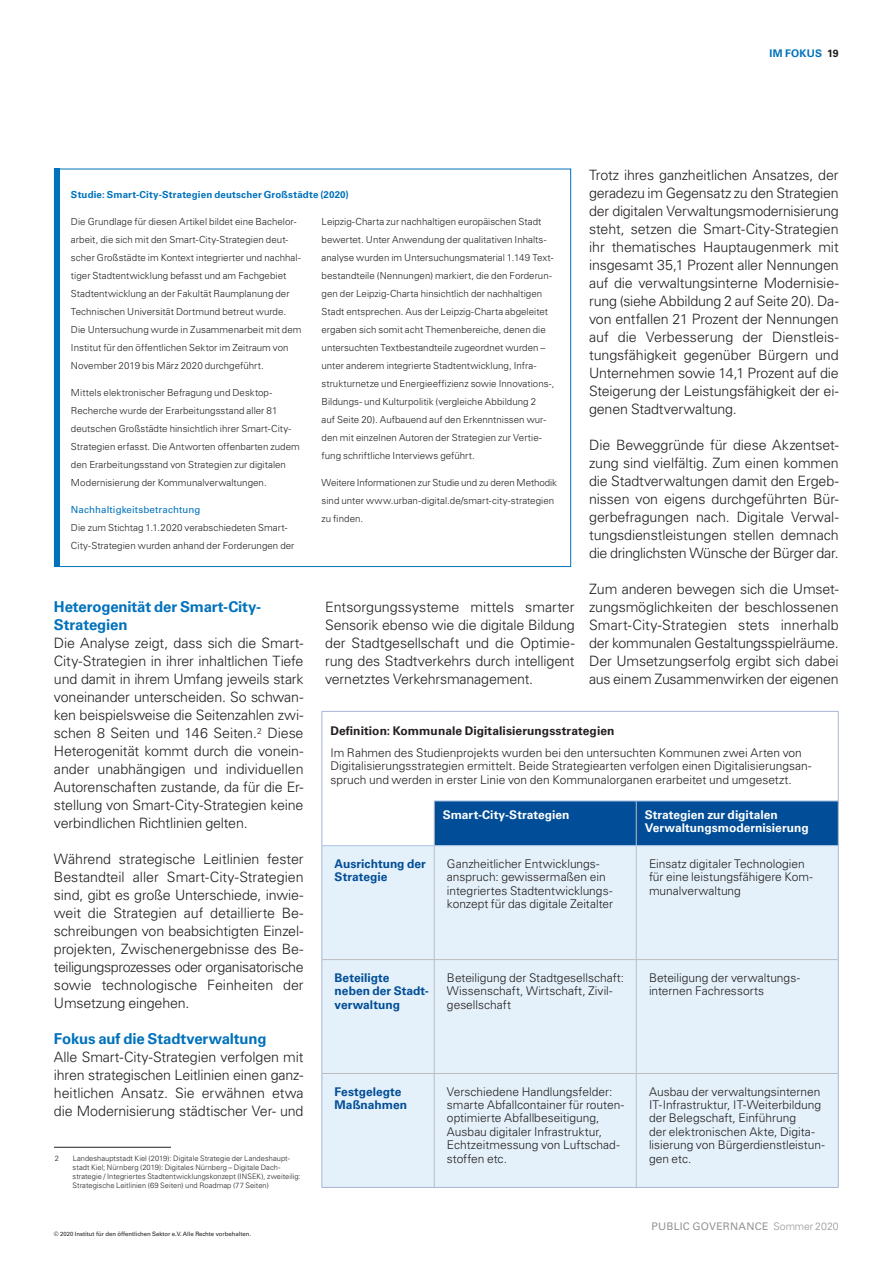
<style>
.page{position:relative;width:893px;height:1263px;background:#fff}
.page>*{position:absolute;margin:0;border:0;box-sizing:border-box;transform-origin:0 0}
.t1{font:700 15px/18px "Univers LT Std";letter-spacing:-.01em;color:#0072bc}
.t2{font:300 14.25px/18px "Univers LT Std";letter-spacing:-.015em;color:#231f20;text-align:justify}
.t3{font:300 12px/13.5px "Univers LT Std";color:#231f20}
.t4{font:700 12px/13.5px "Univers LT Std";color:#014d97}
.t5{font:700 12px/13.5px "Univers LT Std";color:#fff}
.t6{font:700 12px "Univers LT Std";letter-spacing:.005em;color:#231f20}
.t7{font:10.5px "Univers LT Std";letter-spacing:.025em;color:#939598}
.t8{font:700 10.5px "Univers LT Std";letter-spacing:.02em;color:#0072bc}
.t9{font:300 9.75px/18px "Univers LT Std";color:#231f20}
.t10{font:700 9.75px "Univers LT Std";letter-spacing:.015em;color:#0072bc}
.t11{font:9.75px "Univers LT Std";letter-spacing:.015em;color:#0072bc}
.t12{font:300 7.5px/9px "Univers LT Std";letter-spacing:.005em;color:#231f20}
.t13{font:6px "Univers LT Std";color:#231f20}
.s1{color:#231f20}
.s2{font-weight:300}
</style>
<div class="page">
<div style="left:435px;top:802px;width:403px;height:43px;background:#014d97"></div>
<div style="left:322px;top:846px;width:516px;height:341px;background:#e4f1fa"></div>
<hr style="left:434px;top:801px;width:1px;height:44px;background:#bcbdc0">
<hr style="left:636px;top:801px;width:1px;height:44px;background:#bcbdc0">
<hr style="left:434px;top:846px;width:1px;height:113px;background:#bcbdc0">
<hr style="left:636px;top:846px;width:1px;height:113px;background:#bcbdc0">
<hr style="left:322px;top:959px;width:314px;height:1px;background:#bcbdc0">
<hr style="left:434px;top:960px;width:1px;height:113px;background:#bcbdc0">
<hr style="left:636px;top:959px;width:202px;height:1px;background:#bcbdc0">
<hr style="left:636px;top:960px;width:1px;height:113px;background:#bcbdc0">
<hr style="left:322px;top:1073px;width:314px;height:1px;background:#bcbdc0">
<hr style="left:434px;top:1074px;width:1px;height:113px;background:#bcbdc0">
<hr style="left:636px;top:1073px;width:202px;height:1px;background:#bcbdc0">
<hr style="left:636px;top:1074px;width:1px;height:113px;background:#bcbdc0">
<hr style="left:434px;top:801px;width:404px;height:1px;background:#aec5e5">
<hr style="left:322px;top:845px;width:516px;height:1px;background:#aec5e5">
<hr style="left:321px;top:711px;width:113px;height:1px;background:#a8b4d7">
<hr style="left:321px;top:712px;width:1px;height:89px;background:#a8b4d7">
<hr style="left:434px;top:711px;width:404px;height:1px;background:#a8b4d7">
<hr style="left:838px;top:712px;width:1px;height:89px;background:#a8b4d7">
<hr style="left:321px;top:801px;width:1px;height:45px;background:#a8b4d7">
<hr style="left:838px;top:801px;width:1px;height:45px;background:#a8b4d7">
<hr style="left:321px;top:846px;width:1px;height:114px;background:#a8b4d7">
<hr style="left:838px;top:846px;width:1px;height:114px;background:#a8b4d7">
<hr style="left:321px;top:960px;width:1px;height:114px;background:#a8b4d7">
<hr style="left:838px;top:960px;width:1px;height:114px;background:#a8b4d7">
<hr style="left:321px;top:1074px;width:1px;height:113px;background:#a8b4d7">
<hr style="left:838px;top:1074px;width:1px;height:113px;background:#a8b4d7">
<hr style="left:321px;top:1187px;width:517px;height:1px;background:#a8b4d7">
<div style="left:54px;top:169px;width:5px;height:398px;background:#0072bc"></div>
<hr style="left:54px;top:1147px;width:117px;height:1px;background:#231f20">
<p class="t8" style="left:769px;top:49px;width:71px">IM FOKUS <span class="s1">19</span></p>
<p class="t2" style="left:589px;top:167px;width:251px">Trotz ihres ganzheitlichen Ansatzes, der geradezu im Gegensatz zu den Strategien der digitalen Verwaltungsmodernisierung steht, setzen die Smart-City-Strategien ihr thematisches Hauptaugenmerk mit insgesamt 35,1 Prozent aller Nennungen auf die verwaltungsinterne Modernisie&shy;rung (siehe Abbildung 2 auf Seite 20). Da&shy;von entfallen 21 Prozent der Nennungen auf die Verbesserung der Dienstleis&shy;tungsfähigkeit gegenüber Bürgern und Unternehmen sowie 14,1 Prozent auf die Steigerung der Leistungsfähigkeit der ei&shy;genen Stadtverwaltung.</p>
<p class="t2" style="left:589px;top:437px;width:251px">Die Beweggründe für diese Akzentset&shy;zung sind vielfältig. Zum einen kommen die Stadtverwaltungen damit den Ergeb&shy;nissen von eigens durchgeführten Bür&shy;gerbefragungen nach. Digitale Verwal&shy;tungsdienstleistungen stellen demnach die dringlichsten Wünsche der Bürger dar.</p>
<p class="t2" style="left:589px;top:581px;width:251px">Zum anderen bewegen sich die Umset&shy;zungsmöglichkeiten der beschlossenen Smart-City-Strategien stets innerhalb der kommunalen Gestaltungsspielräume.<br>Der Umsetzungserfolg ergibt sich dabei aus einem Zusammenwirken der eigenen</p>
<p class="t10" style="left:71px;top:191px;width:279px">Studie: Smart-City-Strategien deutscher Großstädte (2020)</p>
<p class="t9" style="left:322px;top:213px;width:234px">Leipzig-Charta zur nachhaltigen europäischen Stadt bewertet. Unter Anwendung der qualitativen Inhalts&shy;analyse wurden im Untersuchungsmaterial 1.149 Text&shy;bestandteile (Nennungen) markiert, die den Forderun&shy;gen der Leipzig-Charta hinsichtlich der nachhaltigen Stadt entsprechen. Aus der Leipzig-Charta abgeleitet ergaben sich somit acht Themenbereiche, denen die untersuchten Textbestandteile zugeordnet wurden – unter anderem integrierte Stadtentwicklung, Infra&shy;strukturnetze und Energieeffizienz sowie Innovations-, Bildungs- und Kulturpolitik (vergleiche Abbildung 2<br>auf Seite 20). Aufbauend auf den Erkenntnissen wur&shy;den mit einzelnen Autoren der Strategien zur Vertie&shy;fung schrift liche Interviews geführt.</p>
<p class="t9" style="left:322px;top:474px;width:237px">Weitere Informationen zur Studie und zu deren Methodik sind unter www.urban-digital.de/smart-city-strategien zu finden.</p>
<p class="t9" style="left:71px;top:213px;width:232px">Die Grundlage für diesen Artikel bildet eine Bachelor&shy;arbeit, die sich mit den Smart-City-Strategien deut&shy;scher Großstädte im Kontext integrierter und nachhal&shy;tiger Stadtentwicklung befasst und am Fachgebiet Stadtentwicklung an der Fakultät Raumplanung der Technischen Universität Dortmund betreut wurde.<br>Die Untersuchung wurde in Zusammenarbeit mit dem Institut für den öffentlichen Sektor im Zeitraum von November 2019 bis März 2020 durchgeführt.</p>
<p class="t9" style="left:71px;top:384px;width:230px">Mittels elektronischer Befragung und Desktop-Recherche wurde der Erarbeitungsstand aller 81 deutschen Großstädte hinsichtlich ihrer Smart-City-Strategien erfasst. Die Antworten offenbarten zudem den Erarbeitungsstand von Strategien zur digitalen Modernisierung der Kommunalverwaltungen.</p>
<p class="t11" style="left:71px;top:505px;width:131px">Nachhaltigkeitsbetrachtung</p>
<p class="t9" style="left:71px;top:519px;width:225px">Die zum Stichtag 1.1.2020 verabschiedeten Smart-<br>City-Strategien wurden anhand der Forderungen der</p>
<p class="t1" style="left:54px;top:599px;width:209px">Heterogenität der Smart-City-<br>Strategien</p>
<p class="t2" style="left:54px;top:635px;width:251px">Die Analyse zeigt, dass sich die Smart-City-Strategien in ihrer inhaltlichen Tiefe und damit in ihrem Umfang jeweils stark voneinander unterscheiden. So schwan&shy;ken beispielsweise die Seitenzahlen zwi&shy;schen 8 Seiten und 146 Seiten.<sup>2</sup> Diese Heterogenität kommt durch die vonein&shy;ander unabhängigen und individuellen Autorenschaften zustande, da für die Er&shy;stellung von Smart-City-Strategien keine verbindlichen Richtlinien gelten.<sup>2</sup></p>
<p class="t2" style="left:54px;top:851px;width:251px">Während strategische Leitlinien fester Bestandteil aller Smart-City-Strategien sind, gibt es große Unterschiede, inwie&shy;weit die Strategien auf detaillierte Be&shy;schreibungen von beabsichtigten Einzel&shy;projekten, Zwischenergebnisse des Be&shy;teiligungsprozesses oder organisatorische sowie technologische Feinheiten der Um setzung eingehen.</p>
<p class="t1" style="left:54px;top:1030px;width:214px">Fokus auf die Stadtverwaltung</p>
<p class="t2" style="left:54px;top:1049px;width:251px">Alle Smart-City-Strategien verfolgen mit ihren strategischen Leitlinien einen ganz&shy;heitlichen Ansatz. Sie erwähnen etwa die Modernisierung städtischer Ver- und</p>
<p class="t12" style="left:55px;top:1154px;width:6px">2</p>
<p class="t12" style="left:73px;top:1154px;width:229px">Landeshauptstadt Kiel (2019): Digitale Strategie der Landeshaupt&shy;stadt Kiel; Nürnberg (2019): Digitales Nürnberg – Digitale Dach&shy;strategie / Inte griertes Stadtentwicklungskonzept (INSEK), zweiteilig:<br>Strategische Leitlinien (69 Seiten) und Roadmap (77 Seiten)</p>
<p class="t2" style="left:325px;top:599px;width:251px">Entsorgungssysteme mittels smarter Sensorik ebenso wie die digitale Bildung der Stadtgesellschaft und die Optimie&shy;rung des Stadtverkehrs durch intelligent vernetztes Verkehrsmanagement.</p>
<p class="t6" style="left:330px;top:726px;width:286px">Definition: Kommunale Digita lisierungsstrategien</p>
<p class="t3" style="left:330px;top:747px;width:483px">Im Rahmen des Studienprojekts wurden bei den untersuchten Kommunen zwei Arten von<br>Digita lisie rungsstrategien ermittelt. Beide Strategiearten verfolgen einen Digitalisierungsan&shy;spruch und werden in erster Linie von den Kommunalorganen erarbeitet und umgesetzt.</p>
<p class="t5" style="left:443px;top:808px;width:128px">Smart-City-Strategien</p>
<p class="t5" style="left:645px;top:808px;width:165px">Strategien zur digitalen<br>Verwaltungsmodernisierung</p>
<p class="t4" style="left:335px;top:857px;width:93px">Ausrichtung der<br>Strategie</p>
<p class="t3" style="left:447px;top:857px;width:168px">Ganzheitlicher Entwicklungs&shy;anspruch: gewissermaßen ein integriertes Stadtentwicklungs&shy;konzept für das digitale Zeitalter</p>
<p class="t3" style="left:649px;top:857px;width:165px">Einsatz digitaler Technologien für eine leistungsfähigere Kom&shy;munalverwaltung</p>
<p class="t4" style="left:335px;top:971px;width:96px">Beteiligte<br>neben der Stadt&shy;verwaltung</p>
<p class="t3" style="left:447px;top:971px;width:179px">Beteiligung der Stadtgesellschaft:<br>Wissenschaft, Wirtschaft, Zivil&shy;gesellschaft</p>
<p class="t3" style="left:649px;top:971px;width:152px">Beteiligung der verwaltungs&shy;internen Fachressorts</p>
<p class="t4" style="left:335px;top:1085px;width:74px">Festgelegte<br>Maßnahmen</p>
<p class="t3" style="left:447px;top:1085px;width:179px">Verschiedene Handlungsfelder: smarte Abfallcontainer für routen&shy;optimierte Abfallbeseitigung,<br>Ausbau digitaler Infrastruktur,<br>Echtzeitmessung von Luftschad&shy;stoffen etc.</p>
<p class="t3" style="left:649px;top:1085px;width:177px">Ausbau der verwaltungsinternen<br>IT-Infrastruktur, IT-Weiterbildung der Belegschaft, Einführung<br>der elektronischen Akte, Digita -<br>li sierung von Bürgerdienstleistun&shy;gen etc.</p>
<p class="t13" style="left:54px;top:1232px;width:199px">© 2020 Institut für den öffentlichen Sektor e.V. Alle Rechte vorbehalten.</p>
<p class="t7" style="left:651px;top:1221px;width:189px">PUBLIC GOVERNANCE <span class="s2">Sommer 2020</span></p>
</div>
